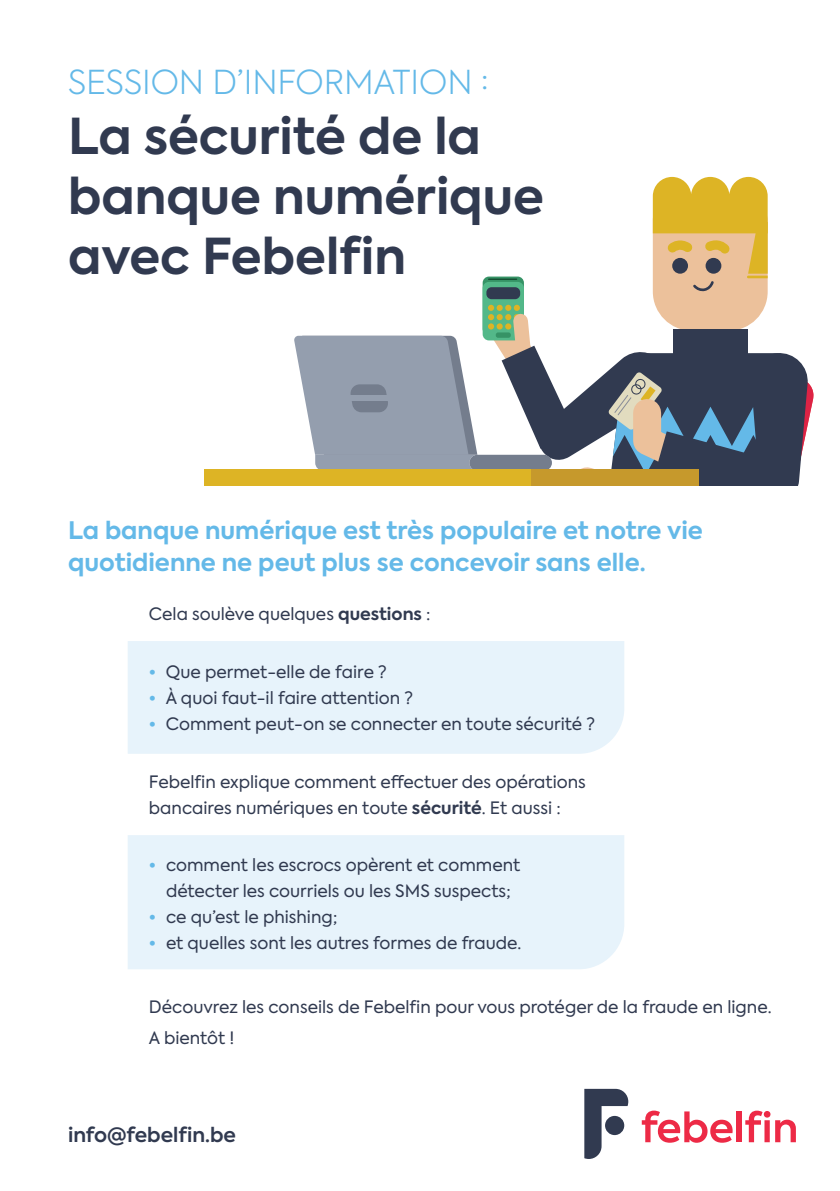
<style>
.page{position:relative;width:840px;height:1191px;background:#fff}
.page>*{position:absolute;margin:0;border:0;box-sizing:border-box;transform-origin:0 0}
.t1{font:700 49.2px/60.2px "Axiforma";color:#313a50}
.t2{font:300 32.8px "Axiforma";color:#64b9e8}
.t3{font:700 24px/32px "Axiforma";color:#64b9e8}
.t4{font:600 20px "Axiforma";color:#313a50}
.t5{font:17px/26px "Axiforma";color:#313a50}
.s1{font-weight:700}
.s2{font-weight:500;color:#64b9e8}
</style>
<div class="page">
<div style="left:128px;top:835px;width:496px;height:134px;background:#e7f3fb"></div>
<div style="left:128px;top:641px;width:496px;height:113px;background:#e7f3fb"></div>
<svg style="left:204px;top:177px;width:609px;height:308px"></svg>
<div style="left:205px;top:469px;width:493px;height:16px;background:#ddb425"></div>
<div style="left:531px;top:469px;width:167px;height:16px;background:#c6992c"></div>
<svg style="left:584px;top:1088px;width:44px;height:71px"></svg>
<div style="left:604px;top:1115px;width:20px;height:20px;background:#313a50;border-radius:50%"></div>
<svg style="left:641px;top:1110px;width:91px;height:32px"></svg>
<div style="left:735px;top:1111px;width:6px;height:31px;background:#ed2a46"></div>
<svg style="left:745px;top:1110px;width:50px;height:32px"></svg>
<p class="t2" style="left:68px;top:61px;width:422px">SESSION D’INFORMATION :</p>
<p class="t1" style="left:68px;top:107px;width:477px">La sécurité de la banque numérique avec Febelfin</p>
<p class="t3" style="left:68px;top:514px;width:636px">La banque numérique est très populaire et notre vie quotidienne ne peut plus se concevoir sans elle.</p>
<p class="t5" style="left:149px;top:601px;width:283px">Cela soulève quelques <span class="s1">questions</span> :</p>
<p class="t5" style="left:149px;top:659px;width:239px"><span class="s2">•</span> Que permet-elle de faire ?</p>
<p class="t5" style="left:149px;top:685px;width:265px"><span class="s2">•</span> À quoi faut-il faire attention ?</p>
<p class="t5" style="left:149px;top:711px;width:447px"><span class="s2">•</span> Comment peut-on se connecter en toute sécurité ?</p>
<p class="t5" style="left:149px;top:768px;width:438px">Febelfin explique comment effectuer des opérations bancaires numériques en toute <span class="s1">sécurité</span>. Et aussi :</p>
<p class="t5" style="left:149px;top:852px;width:372px;text-align:center"><span class="s2">•</span> comment les escrocs opèrent et comment détecter les courriels ou les SMS suspects;</p>
<p class="t5" style="left:149px;top:904px;width:190px"><span class="s2">•</span> ce qu’est le phishing;</p>
<p class="t5" style="left:149px;top:930px;width:373px"><span class="s2">•</span> et quelles sont les autres formes de fraude.</p>
<p class="t5" style="left:149px;top:993px;width:624px">Découvrez les conseils de Febelfin pour vous protéger de la fraude en ligne.</p>
<p class="t5" style="left:149px;top:1025px;width:87px">A bientôt !</p>
<p class="t4" style="left:68px;top:1120px;width:169px">info@febelfin.be</p>
</div>
